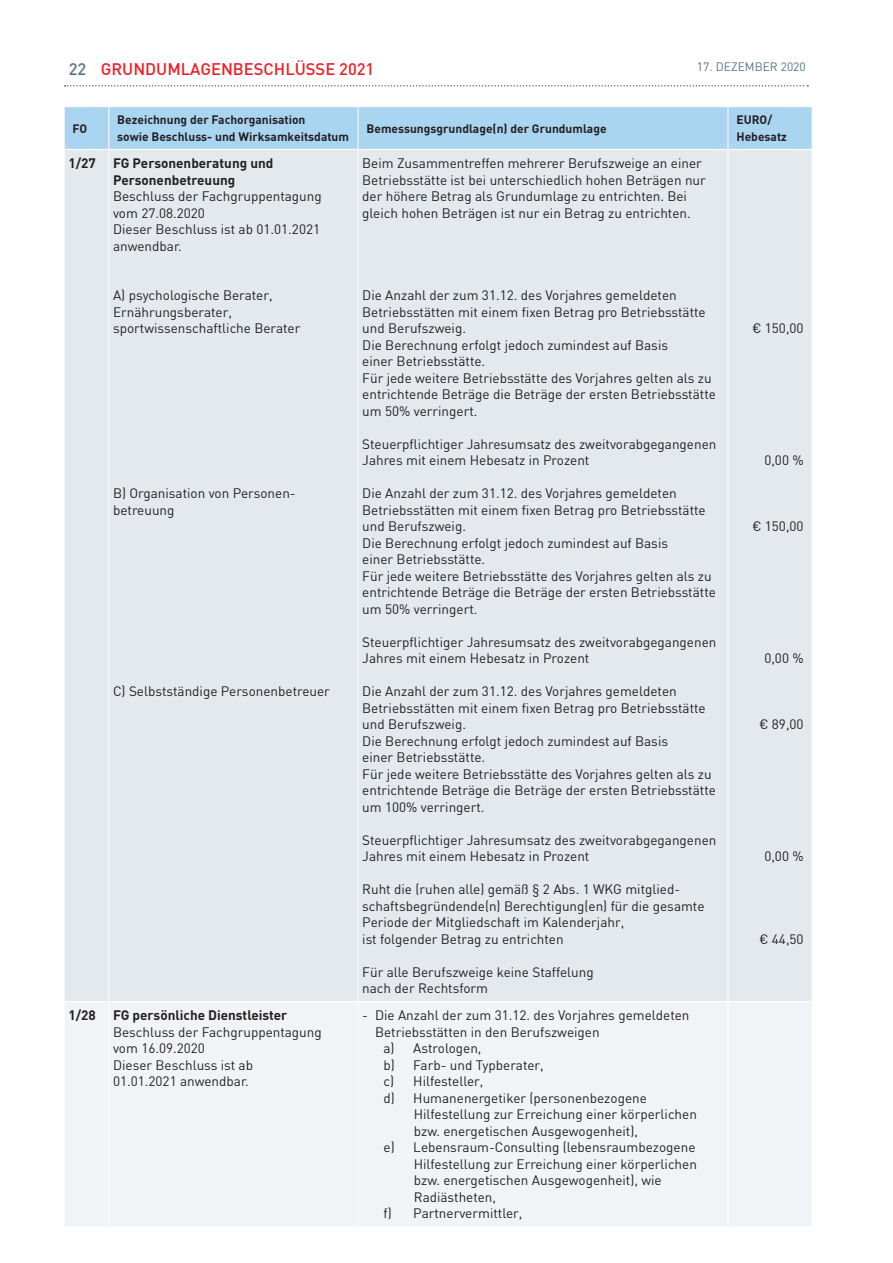
<style>
.page{position:relative;width:893px;height:1263px;background:#fff}
.page>*{position:absolute;margin:0;border:0;box-sizing:border-box;transform-origin:0 0}
.t1{font:500 16.5px "DIN";color:#ee1d23}
.t2{font:13.5px/16.5px "DIN";color:#231f20}
.t3{font:700 13.5px/16.5px "DIN";color:#231f20}
.t4{font:700 12px/16.5px "DIN";color:#231f20}
.t5{font:12px "DIN";color:#557482}
.s1{color:#557482}
</style>
<div class="page">
<svg style="left:65px;top:85px;width:743px;height:2px"></svg>
<div style="left:65px;top:107px;width:747px;height:42px;background:#aad5f1"></div>
<div style="left:65px;top:150px;width:747px;height:851px;background:#e4e9ed"></div>
<div style="left:65px;top:1002px;width:746px;height:224px;background:#f1f4f6"></div>
<hr style="left:108px;top:150px;width:1px;height:851px;background:#fff">
<hr style="left:358px;top:150px;width:1px;height:851px;background:#fff">
<hr style="left:728px;top:150px;width:1px;height:851px;background:#fff">
<hr style="left:108px;top:1002px;width:1px;height:224px;background:#fff">
<hr style="left:358px;top:1002px;width:1px;height:224px;background:#fff">
<hr style="left:728px;top:1002px;width:1px;height:224px;background:#fff">
<hr style="left:108px;top:107px;width:1px;height:42px;background:#fff">
<hr style="left:358px;top:107px;width:1px;height:42px;background:#fff">
<hr style="left:728px;top:107px;width:1px;height:42px;background:#fff">
<p class="t1" style="left:69px;top:58px;width:307px"><span class="s1">22</span> GRUNDUMLAGENBESCHLÜSSE 2021</p>
<p class="t5" style="left:697px;top:59px;width:110px">17. DEZEMBER 2020</p>
<p class="t4" style="left:73px;top:119px;width:16px">FO</p>
<p class="t4" style="left:117px;top:111px;width:233px">Bezeichnung der Fachorganisation<br>sowie Beschluss- und Wirksamkeitsdatum</p>
<p class="t4" style="left:367px;top:119px;width:242px">Bemessungsgrundlage(n) der Grundumlage</p>
<p class="t4" style="left:736px;top:111px;width:52px">EURO/<br>Hebesatz</p>
<p class="t3" style="left:68px;top:154px;width:29px">1/27</p>
<p class="t3" style="left:113px;top:154px;width:162px">FG Personenberatung und<br>Personenbetreuung</p>
<p class="t2" style="left:113px;top:188px;width:210px">Beschluss der Fachgruppentagung vom 27.08.2020<br>Dieser Beschluss ist ab 01.01.2021 anwendbar.</p>
<p class="t2" style="left:113px;top:287px;width:189px">A) psychologische Berater,<br>Ernährungsberater, sportwissenschaftliche Berater</p>
<p class="t2" style="left:362px;top:155px;width:345px">Beim Zusammentreffen mehrerer Berufszweige an einer Betriebsstätte ist bei unterschiedlich hohen Beträgen nur der höhere Betrag als Grundumlage zu entrichten. Bei gleich hohen Beträgen ist nur ein Betrag zu entrichten.</p>
<p class="t2" style="left:362px;top:287px;width:355px">Die Anzahl der zum 31.12. des Vorjahres gemeldeten Betriebsstätten mit einem fixen Betrag pro Betriebsstätte und Berufszweig.<br>Die Berechnung erfolgt jedoch zumindest auf Basis<br>einer Betriebsstätte.<br>Für jede weitere Betriebsstätte des Vorjahres gelten als zu entrichtende Beträge die Beträge der ersten Betriebsstätte um 50% verringert.</p>
<p class="t2" style="left:362px;top:435px;width:356px">Steuerpflichtiger Jahresumsatz des zweitvorabgegangenen<br>Jahres mit einem Hebesatz in Prozent</p>
<p class="t2" style="left:362px;top:485px;width:355px">Die Anzahl der zum 31.12. des Vorjahres gemeldeten Betriebsstätten mit einem fixen Betrag pro Betriebsstätte und Berufszweig.<br>Die Berechnung erfolgt jedoch zumindest auf Basis<br>einer Betriebsstätte.<br>Für jede weitere Betriebsstätte des Vorjahres gelten als zu entrichtende Beträge die Beträge der ersten Betriebsstätte um 50% verringert.</p>
<p class="t2" style="left:362px;top:633px;width:356px">Steuerpflichtiger Jahresumsatz des zweitvorabgegangenen<br>Jahres mit einem Hebesatz in Prozent</p>
<p class="t2" style="left:362px;top:683px;width:355px">Die Anzahl der zum 31.12. des Vorjahres gemeldeten Betriebsstätten mit einem fixen Betrag pro Betriebsstätte und Berufszweig.<br>Die Berechnung erfolgt jedoch zumindest auf Basis<br>einer Betriebsstätte.<br>Für jede weitere Betriebsstätte des Vorjahres gelten als zu entrichtende Beträge die Beträge der ersten Betriebsstätte um 100% verringert.</p>
<p class="t2" style="left:362px;top:831px;width:356px">Steuerpflichtiger Jahresumsatz des zweitvorabgegangenen<br>Jahres mit einem Hebesatz in Prozent</p>
<p class="t2" style="left:362px;top:881px;width:344px">Ruht die (ruhen alle) gemäß § 2 Abs. 1 WKG mitglied&shy;schaftsbegründende(n) Berechtigung(en) für die gesamte Periode der Mitgliedschaft im Kalenderjahr,<br>ist folgender Betrag zu entrichten</p>
<p class="t2" style="left:362px;top:963px;width:233px">Für alle Berufszweige keine Staffelung nach der Rechtsform</p>
<p class="t2" style="left:752px;top:320px;width:53px">€ 150,00</p>
<p class="t2" style="left:764px;top:452px;width:41px">0,00 %</p>
<p class="t2" style="left:113px;top:485px;width:184px">B) Organisation von Personen&shy;betreuung</p>
<p class="t2" style="left:752px;top:518px;width:53px">€ 150,00</p>
<p class="t2" style="left:764px;top:650px;width:41px">0,00 %</p>
<p class="t2" style="left:113px;top:683px;width:218px">C) Selbstständige Personenbetreuer</p>
<p class="t2" style="left:759px;top:716px;width:46px">€ 89,00</p>
<p class="t2" style="left:764px;top:848px;width:41px">0,00 %</p>
<p class="t2" style="left:759px;top:930px;width:46px">€ 44,50</p>
<p class="t3" style="left:68px;top:1006px;width:29px">1/28</p>
<p class="t3" style="left:113px;top:1006px;width:176px">FG persönliche Dienstleister</p>
<p class="t2" style="left:113px;top:1023px;width:210px">Beschluss der Fachgruppentagung vom 16.09.2020<br>Dieser Beschluss ist ab<br>01.01.2021 anwendbar.</p>
<p class="t2" style="left:362px;top:1007px;width:329px">- Die Anzahl der zum 31.12. des Vorjahres gemeldeten</p>
<p class="t2" style="left:375px;top:1023px;width:226px">Betriebsstätten in den Berufszweigen</p>
<p class="t2" style="left:384px;top:1040px;width:99px">a) Astrologen,</p>
<p class="t2" style="left:384px;top:1056px;width:162px">b) Farb- und Typberater,</p>
<p class="t2" style="left:384px;top:1073px;width:101px">c) Hilfesteller,</p>
<p class="t2" style="left:384px;top:1089px;width:265px">d) Humanenergetiker (personenbezogene</p>
<p class="t2" style="left:414px;top:1106px;width:285px">Hilfestellung zur Erreichung einer körperlichen</p>
<p class="t2" style="left:414px;top:1122px;width:226px">bzw. energetischen Ausgewogenheit),</p>
<p class="t2" style="left:384px;top:1139px;width:313px">e) Lebensraum-Consulting (lebensraumbezogene</p>
<p class="t2" style="left:414px;top:1155px;width:285px">Hilfestellung zur Erreichung einer körperlichen</p>
<p class="t2" style="left:414px;top:1172px;width:249px">bzw. energetischen Ausgewogenheit), wie</p>
<p class="t2" style="left:414px;top:1188px;width:84px">Radiästheten,</p>
<p class="t2" style="left:384px;top:1205px;width:140px">f) Partnervermittler,</p>
</div>
